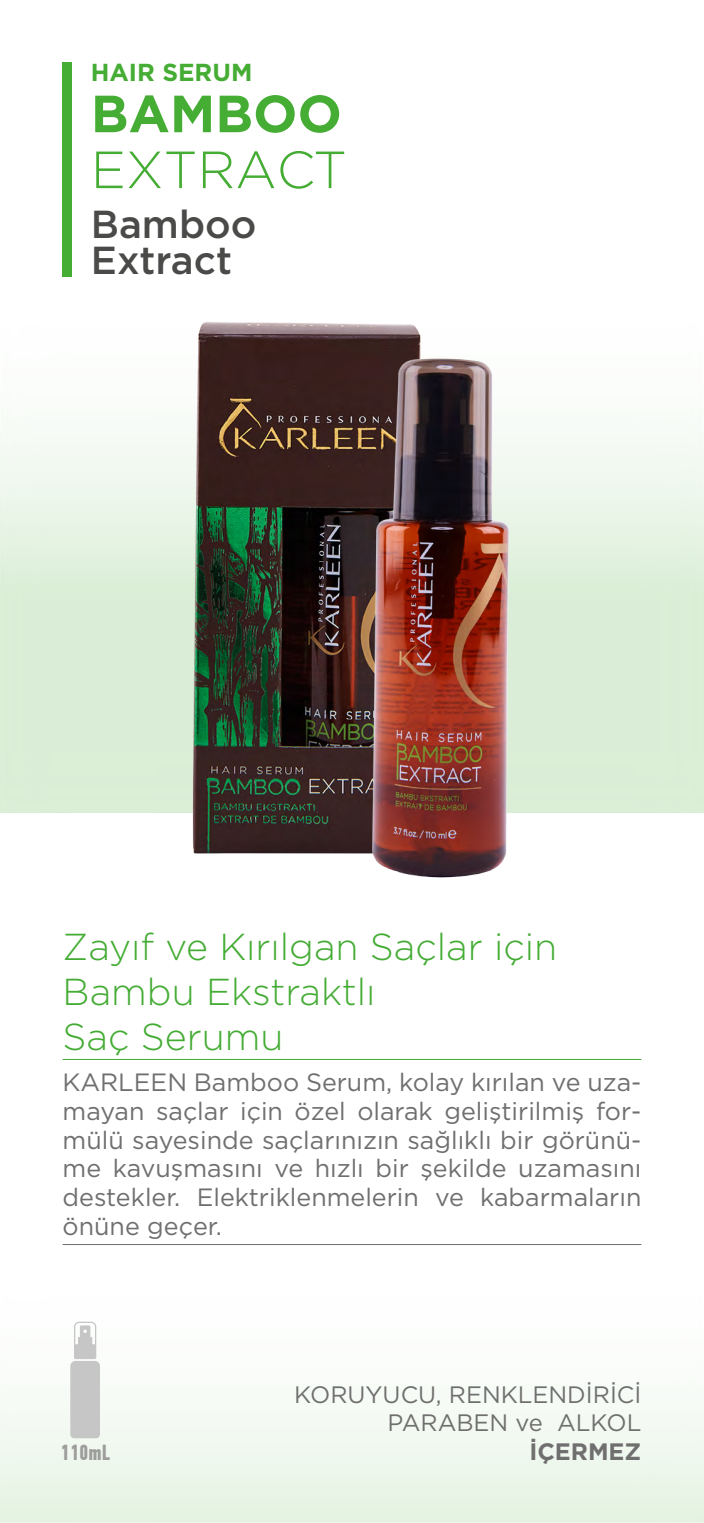
<style>
.page{position:relative;width:704px;height:1523px;background:#fff}
.page>*{position:absolute;margin:0;border:0;box-sizing:border-box;transform-origin:0 0}
.t1{font:300 52.25px "Gotham";color:#45ac34}
.t2{font:700 52.25px "Gotham";color:#45ac34}
.t3{font:500 39px/36.4px "Gotham";color:#4a4a49}
.t4{font:300 37.5px/45px "Gotham";color:#44ac34}
.t5{font:25px/28.8px "Gotham";color:#706f6f;text-align:justify}
.t6{font:700 24.56px "Gotham";color:#45ac34}
.t7{font:23.75px/28.5px "Gotham";color:#706f6f;text-align:right}
.t8{font:700 23.75px "Gotham";color:#706f6f}
.t9{font:700 21.81px "PF Din Text Comp Pro";color:#9d9d9c}
</style>
<div class="page">
<hr style="left:62px;top:1059px;width:579px;height:1px;background:#44ac34">
<hr style="left:62px;top:1244px;width:579px;height:1px;background:#706f6f">
<img style="left:0;top:62px;width:139px;height:751px">
<img style="left:139px;top:322px;width:564px;height:556px">
<div style="left:0;top:1248px;width:703px;height:274px;background:linear-gradient(to bottom,#fff,#e8f4e6)"></div>
<svg style="left:70px;top:1321px;width:30px;height:117px"></svg>
<p class="t6" style="left:91px;top:58px;width:163px">HAIR SERUM</p>
<h1 class="t2" style="left:91px;top:83px;width:252px">BAMBOO</h1>
<h1 class="t1" style="left:91px;top:141px;width:257px">EXTRACT</h1>
<h2 class="t3" style="left:91px;top:205px;width:167px">Bamboo<br>Extract</h2>
<h3 class="t4" style="left:62px;top:923px;width:496px">Zayıf ve Kırılgan Saçlar için<br>Bambu Ekstraktlı<br>Saç Serumu</h3>
<p class="t5" style="left:62px;top:1067px;width:580px">KARLEEN Bamboo Serum, kolay kırılan ve uza&shy;mayan saçlar için özel olarak geliştirilmiş for&shy;mülü sayesinde saçlarınızın sağlıklı bir görünü&shy;me kavuşmasını ve hızlı bir şekilde uzamasını destekler. Elektriklenmelerin ve kabarmaların önüne geçer.</p>
<p class="t9" style="left:60px;top:1439px;width:51px">110mL</p>
<p class="t7" style="left:294px;top:1379px;width:348px">KORUYUCU, RENKLENDİRİCİ<br>PARABEN ve ALKOL</p>
<p class="t8" style="left:529px;top:1437px;width:113px">İÇERMEZ</p>
</div>
